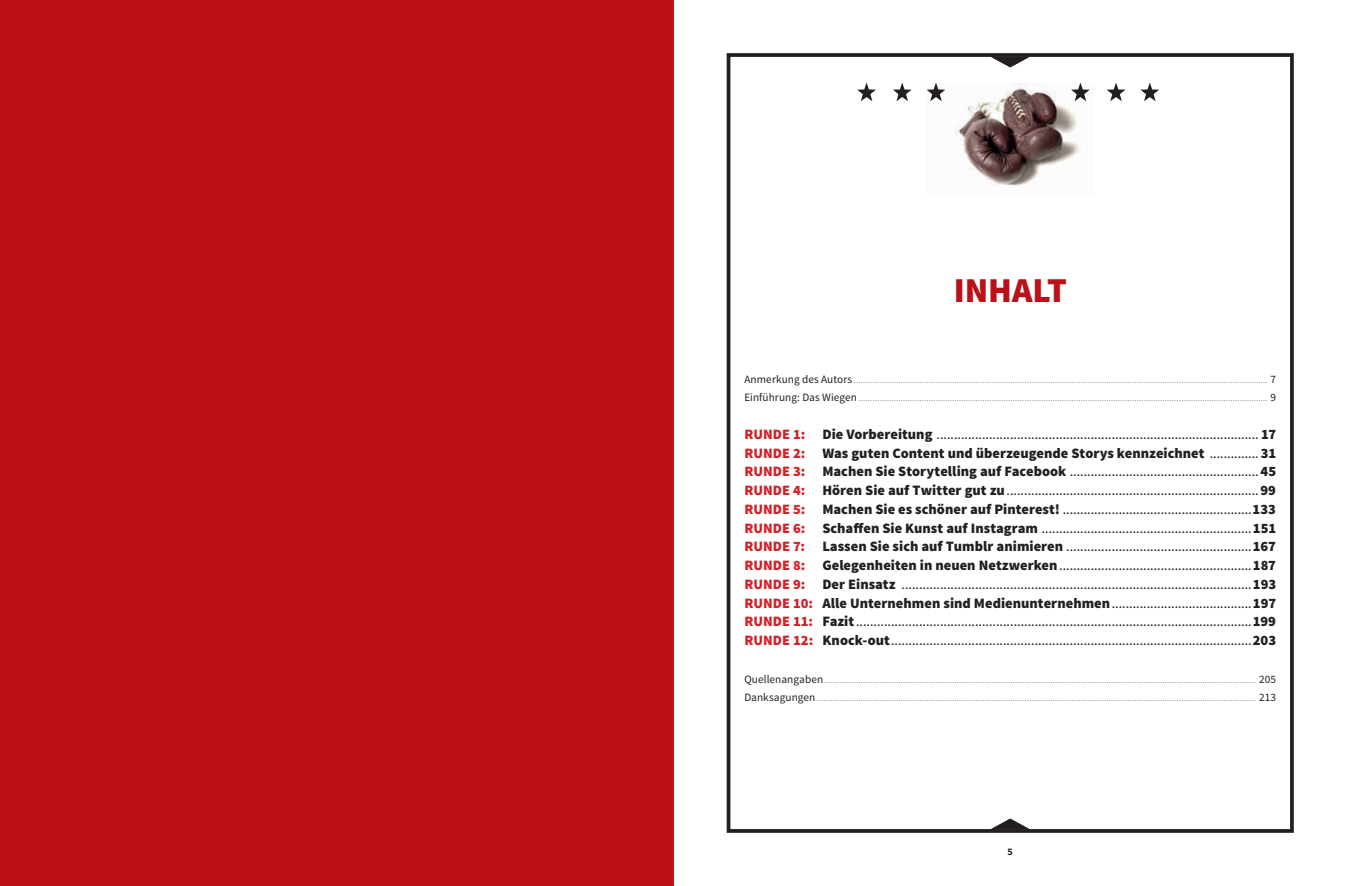
<style>
.page{position:relative;width:1347px;height:886px;background:#fff}
.page>*{position:absolute;margin:0;border:0;box-sizing:border-box;transform-origin:0 0}
.t1{font:900 35px "Source Sans Pro";color:#bb1018}
.t2{font:900 14.38px "Source Sans Pro";letter-spacing:-.005em;color:#231f20}
.t3{font:700 10px "Source Sans Pro";color:#231f20}
.t4{font:900 8.75px/18.8px "Source Sans Pro";color:#231f20;text-align:justify}
.t5{font:6.25px "Source Sans Pro";color:#231f20}
.s1{font-size:11.25px}
.s2{font-size:14.38px;color:#d1232a}
.s3{font-size:14.38px}
.s4{color:#d1232a}
.s5{font-size:8.75px}
</style>
<div class="page">
<div style="left:726px;top:53px;width:567px;height:780px;border:4px solid #231f20"></div>
<svg style="left:990px;top:57px;width:39px;height:10px"></svg>
<svg style="left:990px;top:819px;width:39px;height:10px"></svg>
<img style="left:930px;top:84px;width:160px;height:102px">
<svg style="left:926px;top:83px;width:19px;height:18px"></svg>
<svg style="left:893px;top:82px;width:18px;height:19px"></svg>
<svg style="left:857px;top:82px;width:19px;height:19px"></svg>
<svg style="left:1140px;top:82px;width:19px;height:19px"></svg>
<svg style="left:1107px;top:82px;width:18px;height:19px"></svg>
<svg style="left:1071px;top:82px;width:18px;height:19px"></svg>
<div style="left:0;top:0;width:673px;height:886px;background:#bb1018"></div>
<h1 class="t1" style="left:953px;top:272px;width:114px">inhaLt</h1>
<p class="t5" style="left:744px;top:378px;width:533px"><span class="s1">Anmerkung des Autors</span> ................................................................................................................................................................................. <span class="s1">7</span></p>
<p class="t5" style="left:744px;top:397px;width:533px"><span class="s1">Einführung: Das Wiegen</span> ............................................................................................................................................................................... <span class="s1">9</span></p>
<p class="t4" style="left:744px;top:427px;width:533px"><span class="s2">runde 1:</span> <span class="s3">die Vorbereitung</span> ............................................................................................ <span class="s3">17</span></p>
<h2 class="t2" style="left:744px;top:445px;width:533px"><span class="s4">runde 2:</span> Was guten content und überzeugende storys kennzeichnet <span class="s5">..............</span> 31</h2>
<p class="t4" style="left:744px;top:464px;width:533px"><span class="s2">runde 3:</span> <span class="s3">machen sie storytelling auf Facebook</span> ...................................................... <span class="s3">45 </span><span class="s2">runde 4:</span> <span class="s3">hören sie auf twitter gut zu</span> ........................................................................ <span class="s3">99 </span><span class="s2">runde 5:</span> <span class="s3">machen sie es schöner auf Pinterest!</span> ......................................................<span class="s3">133 </span><span class="s2">runde 6:</span> <span class="s3">schafen sie Kunst auf instagram</span> ............................................................<span class="s3">151 </span><span class="s2">runde 7:</span> <span class="s3">Lassen sie sich auf tumblr animieren</span> .....................................................<span class="s3">167 </span><span class="s2">runde 8:</span> <span class="s3">gelegenheiten in neuen netzwerken</span> .......................................................<span class="s3">187 </span><span class="s2">runde 9:</span> <span class="s3">der einsatz</span> ....................................................................................................<span class="s3">193 </span><span class="s2">runde 10:</span> <span class="s3">alle unternehmen sind medienunternehmen</span> ........................................<span class="s3">197 </span><span class="s2">runde 11:</span> <span class="s3">Fazit</span> .................................................................................................................<span class="s3">199 </span><span class="s2">runde 12:</span> <span class="s3">Knock-out</span> .......................................................................................................<span class="s3">203</span></p>
<p class="t5" style="left:744px;top:678px;width:533px"><span class="s1">Quellenangaben</span> ......................................................................................................................................................................................... <span class="s1">205</span></p>
<p class="t5" style="left:744px;top:697px;width:533px"><span class="s1">Danksagungen</span> ............................................................................................................................................................................................ <span class="s1">213</span></p>
<p class="t3" style="left:1007px;top:845px;width:7px">5</p>
</div>
